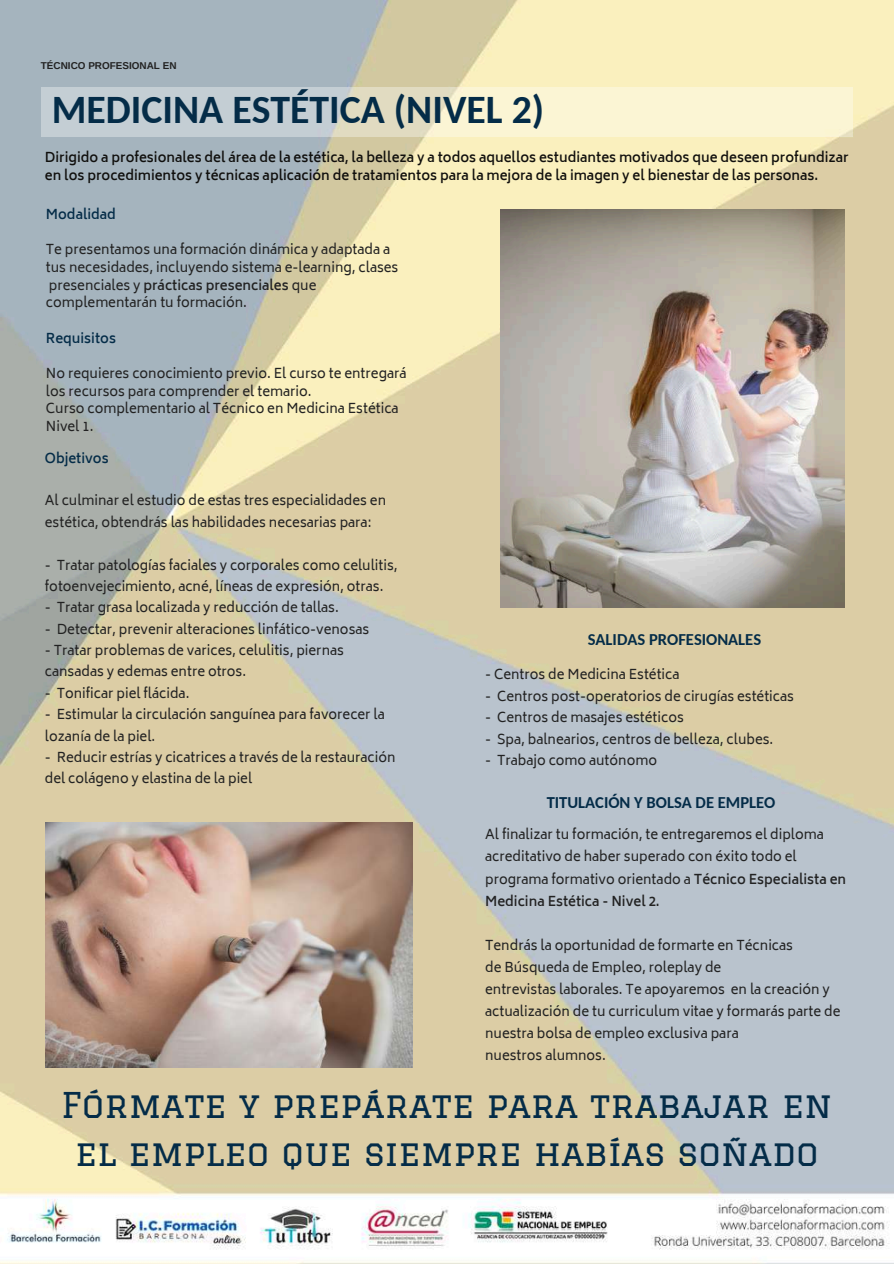
<style>
.page{position:relative;width:894px;height:1264px;background:#fff}
.page>*{position:absolute;margin:0;border:0;box-sizing:border-box;transform-origin:0 0}
.t1{font:700 39.75px "Carlito";color:#042c48}
.t2{font:34.8px/48.3px "Graduate";color:#042c48;text-align:center}
.t3{font:700 16.5px "Carlito";color:#042c48}
.t4{font:13.2px/22px "Biryani";color:#222}
.t5{font:600 13.2px/17.7px "Biryani";color:#100f0d}
.t6{font:600 13.2px "Biryani";color:#042c48}
.t7{font:700 9.9px "Arimo";color:#222}
.s1{font-weight:600}
</style>
<div class="page">
<img style="left:0;top:0;width:893px;height:1263px">
<svg style="left:41px;top:87px;width:811px;height:49px;background:#e3e3d1"></svg>
<img style="left:500px;top:210px;width:344px;height:397px">
<img style="left:46px;top:823px;width:367px;height:244px">
<p class="t7" style="left:41px;top:60px;width:137px">TÉCNICO PROFESIONAL EN</p>
<h1 class="t1" style="left:52px;top:93px;width:493px">MEDICINA ESTÉTICA (NIVEL 2)</h1>
<p class="t5" style="left:45px;top:149px;width:805px">Dirigido a profesionales del área de la estética, la belleza y a todos aquellos estudiantes motivados que deseen profundizar en los procedimientos y técnicas aplicación de tratamientos para la mejora de la imagen y el bienestar de las personas.</p>
<p class="t6" style="left:46px;top:207px;width:72px">Modalidad</p>
<p class="t4" style="left:46px;top:241px;width:354px;line-height:17.7px">Te presentamos una formación dinámica y adaptada a tus necesidades, incluyendo sistema e-learning, clases presenciales y <span class="s1">prácticas presenciales</span> que complementarán tu formación.</p>
<p class="t6" style="left:46px;top:330px;width:72px">Requisitos</p>
<p class="t4" style="left:46px;top:364px;width:362px;line-height:17.7px">No requieres conocimiento previo. El curso te entregará los recursos para comprender el temario.<br>Curso complementario al Técnico en Medicina Estética Nivel 1.</p>
<p class="t6" style="left:45px;top:450px;width:65px">Objetivos</p>
<p class="t4" style="left:45px;top:490px;width:342px;line-height:21.3px">Al culminar el estudio de estas tres especialidades en estética, obtendrás las habilidades necesarias para:</p>
<p class="t4" style="left:45px;top:554px;width:354px;line-height:21.3px">- Tratar patologías faciales y corporales como celulitis, fotoenvejecimiento, acné, líneas de expresión, otras.</p>
<p class="t4" style="left:45px;top:596px;width:295px">- Tratar grasa localizada y reducción de tallas.</p>
<p class="t4" style="left:45px;top:618px;width:326px">- Detectar, prevenir alteraciones linfático-venosas</p>
<p class="t4" style="left:45px;top:640px;width:300px;line-height:21.3px">- Tratar problemas de varices, celulitis, piernas cansadas y edemas entre otros.</p>
<p class="t4" style="left:45px;top:682px;width:146px">- Tonificar piel flácida.</p>
<p class="t4" style="left:45px;top:704px;width:341px;line-height:21.3px">- Estimular la circulación sanguínea para favorecer la lozanía de la piel.</p>
<p class="t4" style="left:45px;top:746px;width:352px;line-height:21.3px">- Reducir estrías y cicatrices a través de la restauración del colágeno y elastina de la piel</p>
<p class="t3" style="left:587px;top:632px;width:175px">SALIDAS PROFESIONALES</p>
<p class="t4" style="left:485px;top:663px;width:196px">- Centros de Medicina Estética</p>
<p class="t4" style="left:485px;top:685px;width:310px">- Centros post-operatorios de cirugías estéticas</p>
<p class="t4" style="left:485px;top:706px;width:200px">- Centros de masajes estéticos</p>
<p class="t4" style="left:485px;top:728px;width:289px">- Spa, balnearios, centros de belleza, clubes.</p>
<p class="t4" style="left:485px;top:749px;width:173px">- Trabajo como autónomo</p>
<p class="t3" style="left:546px;top:795px;width:230px">TITULACIÓN Y BOLSA DE EMPLEO</p>
<p class="t4" style="left:485px;top:823px;width:362px">Al finalizar tu formación, te entregaremos el diploma acreditativo de haber superado con éxito todo el programa formativo orientado a <span class="s1">Técnico Especialista en Medicina Estética - Nivel 2.</span></p>
<p class="t4" style="left:485px;top:934px;width:357px">Tendrás la oportunidad de formarte en Técnicas<br>de Búsqueda de Empleo, roleplay de<br>entrevistas laborales. Te apoyaremos en la creación y actualización de tu curriculum vitae y formarás parte de nuestra bolsa de empleo exclusiva para<br>nuestros alumnos.</p>
<h2 class="t2" style="left:61px;top:1080px;width:772px">Fórmate y prepárate para trabajar en el empleo que siempre habías soñado</h2>
</div>
